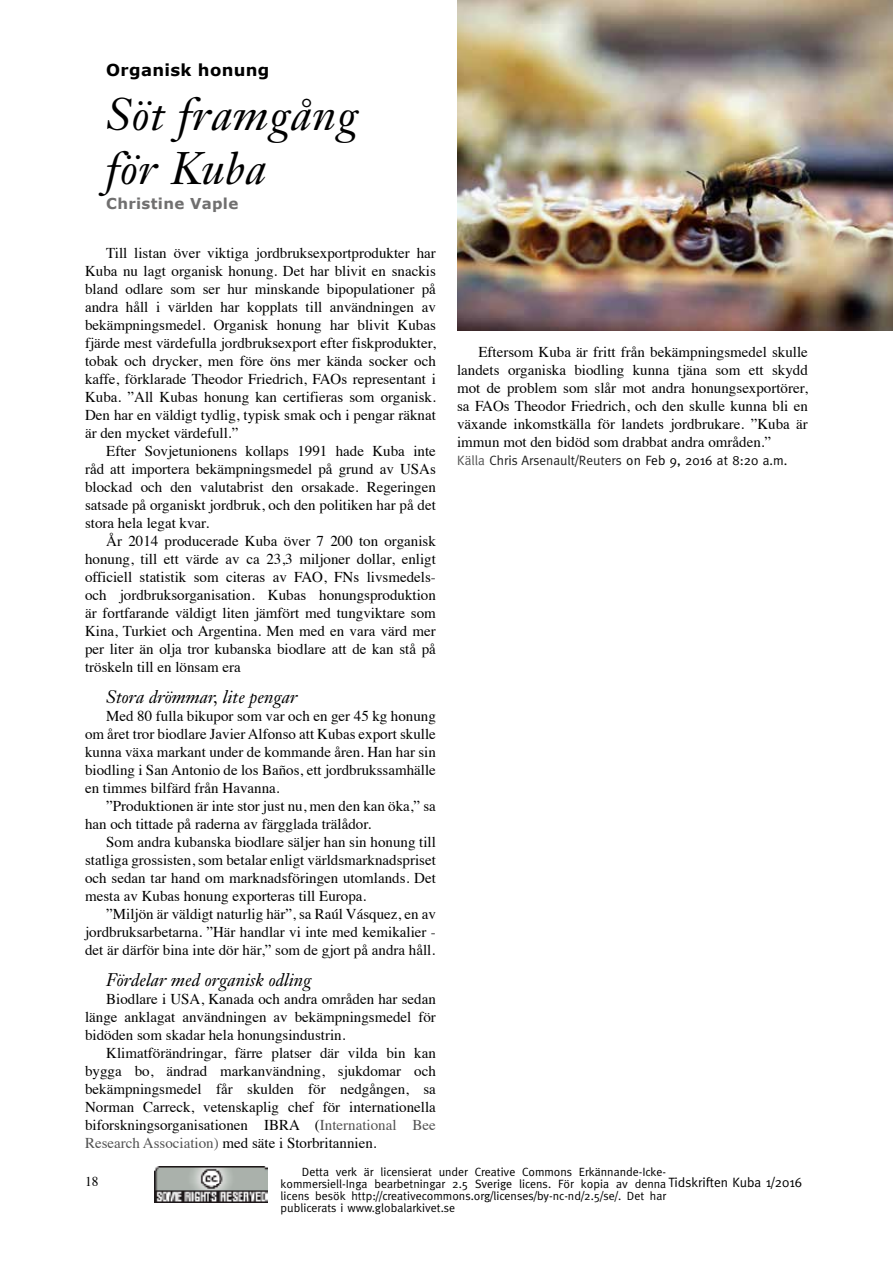
<style>
.page{position:relative;width:893px;height:1263px;background:#fff}
.page>*{position:absolute;margin:0;border:0;box-sizing:border-box;transform-origin:0 0}
.t1{font:italic 45px/54px "Janson Text";letter-spacing:.02em;color:#000}
.t2{font:italic 18px "Janson Text";color:#000}
.t3{font:700 16.5px "Verdana";letter-spacing:.02em;color:#000}
.t4{font:15px/18px "Times";color:#000;text-align:justify}
.t5{font:700 15px "Verdana";letter-spacing:.02em;color:#706f6f}
.t6{font:13.5px "Meta";color:#212121}
.t7{font:13.5px "Meta";color:#000}
.t8{font:13.5px "Times";color:#000}
.t9{font:12px/12px "Meta";color:#000;text-align:justify}
.s1{color:#525252}
.s2{color:#060606}
</style>
<div class="page">
<img style="left:154px;top:1166px;width:113px;height:36px">
<img style="left:457px;top:0;width:436px;height:330px">
<p class="t3" style="left:106px;top:60px;width:165px">Organisk honung</p>
<h1 class="t1" style="left:106px;top:88px;width:253px">Söt framgång för Kuba</h1>
<p class="t5" style="left:106px;top:194px;width:134px">Christine Vaple</p>
<p class="t4" style="left:85px;top:243px;width:352px;text-indent:21px">Till listan över viktiga jordbruksexportprodukter har Kuba nu lagt organisk honung. Det har blivit en snackis bland odlare som ser hur minskande bipopulationer på andra håll i världen har kopplats till användningen av bekämpningsmedel. Organisk honung har blivit Kubas fjärde mest värdefulla jordbruksexport efter fiskprodukter, tobak och drycker, men före öns mer kända socker och kaffe, förklarade Theodor Friedrich, FAOs representant i Kuba. ”All Kubas honung kan certifieras som organisk.<br>Den har en väldigt tydlig, typisk smak och i pengar räknat är den mycket värdefull.”</p>
<p class="t4" style="left:85px;top:441px;width:352px;text-indent:21px">Efter Sovjetunionens kollaps 1991 hade Kuba inte råd att importera bekämpningsmedel på grund av USAs blockad och den valutabrist den orsakade. Regeringen satsade på organiskt jordbruk, och den politiken har på det stora hela legat kvar.</p>
<p class="t4" style="left:85px;top:531px;width:352px;text-indent:21px">År 2014 producerade Kuba över 7 200 ton organisk honung, till ett värde av ca 23,3 miljoner dollar, enligt officiell statistik som citeras av FAO, FNs livsmedels&shy;och jordbruksorganisation. Kubas honungsproduktion är fortfarande väldigt liten jämfört med tungviktare som Kina, Turkiet och Argentina. Men med en vara värd mer per liter än olja tror kubanska biodlare att de kan stå på tröskeln till en lönsam era</p>
<p class="t2" style="left:106px;top:686px;width:193px">Stora drömmar, lite pengar</p>
<p class="t4" style="left:85px;top:705px;width:352px;text-indent:21px">Med 80 fulla bikupor som var och en ger 45 kg honung om året tror biodlare Javier Alfonso att Kubas export skulle kunna växa markant under de kommande åren. Han har sin biodling i San Antonio de los Baños, ett jordbrukssamhälle en timmes bilfärd från Havanna.</p>
<p class="t4" style="left:85px;top:795px;width:352px;text-indent:21px">”Produktionen är inte stor just nu, men den kan öka,” sa han och tittade på raderna av färgglada trälådor.</p>
<p class="t4" style="left:85px;top:831px;width:352px;text-indent:21px">Som andra kubanska biodlare säljer han sin honung till statliga grossisten, som betalar enligt världsmarknadspriset och sedan tar hand om marknadsföringen utomlands. Det mesta av Kubas honung exporteras till Europa.</p>
<p class="t4" style="left:85px;top:903px;width:352px;text-indent:21px">”Miljön är väldigt naturlig här”, sa Raúl Vásquez, en av jordbruksarbetarna. ”Här handlar vi inte med kemikalier - det är därför bina inte dör här,” som de gjort på andra håll.</p>
<p class="t2" style="left:106px;top:968px;width:207px">Fördelar med organisk odling</p>
<p class="t4" style="left:85px;top:988px;width:352px;text-indent:21px">Biodlare i USA, Kanada och andra områden har sedan länge anklagat användningen av bekämpningsmedel för bidöden som skadar hela honungsindustrin.</p>
<p class="t4" style="left:85px;top:1042px;width:352px;text-indent:21px">Klimatförändringar, färre platser där vilda bin kan bygga bo, ändrad markanvändning, sjukdomar och bekämpningsmedel får skulden för nedgången, sa Norman Carreck, vetenskaplig chef för internationella biforskningsorganisationen IBRA (<span class="s1">International Bee Research Association)</span> med säte i Storbritannien.</p>
<p class="t4" style="left:457px;top:341px;width:352px;text-indent:21px">Eftersom Kuba är fritt från bekämpningsmedel skulle landets organiska biodling kunna tjäna som ett skydd mot de problem som slår mot andra honungsexportörer, sa FAOs Theodor Friedrich, och den skulle kunna bli en växande inkomstkälla för landets jordbrukare. ”Kuba är immun mot den bidöd som drabbat andra områden.”</p>
<p class="t6" style="left:457px;top:452px;width:332px"><span class="s1">Källa</span> Chris Arsenault/Reuters <span class="s2">on Feb 9, 2016 at 8:20 a.m.</span></p>
<p class="t9" style="left:281px;top:1165px;width:387px;text-indent:21px">Detta verk är licensierat under Creative Commons Erkännande-Icke&shy;kommersiell-Inga bearbetningar 2.5 Sverige licens. För kopia av denna licens besök http://creativecommons.org/licenses/by-nc-nd/2.5/se/. Det har publicerats i www.globalarkivet.se</p>
<p class="t8" style="left:85px;top:1169px;width:15px">18</p>
<p class="t7" style="left:668px;top:1174px;width:135px">Tidskriften Kuba 1/2016</p>
</div>
